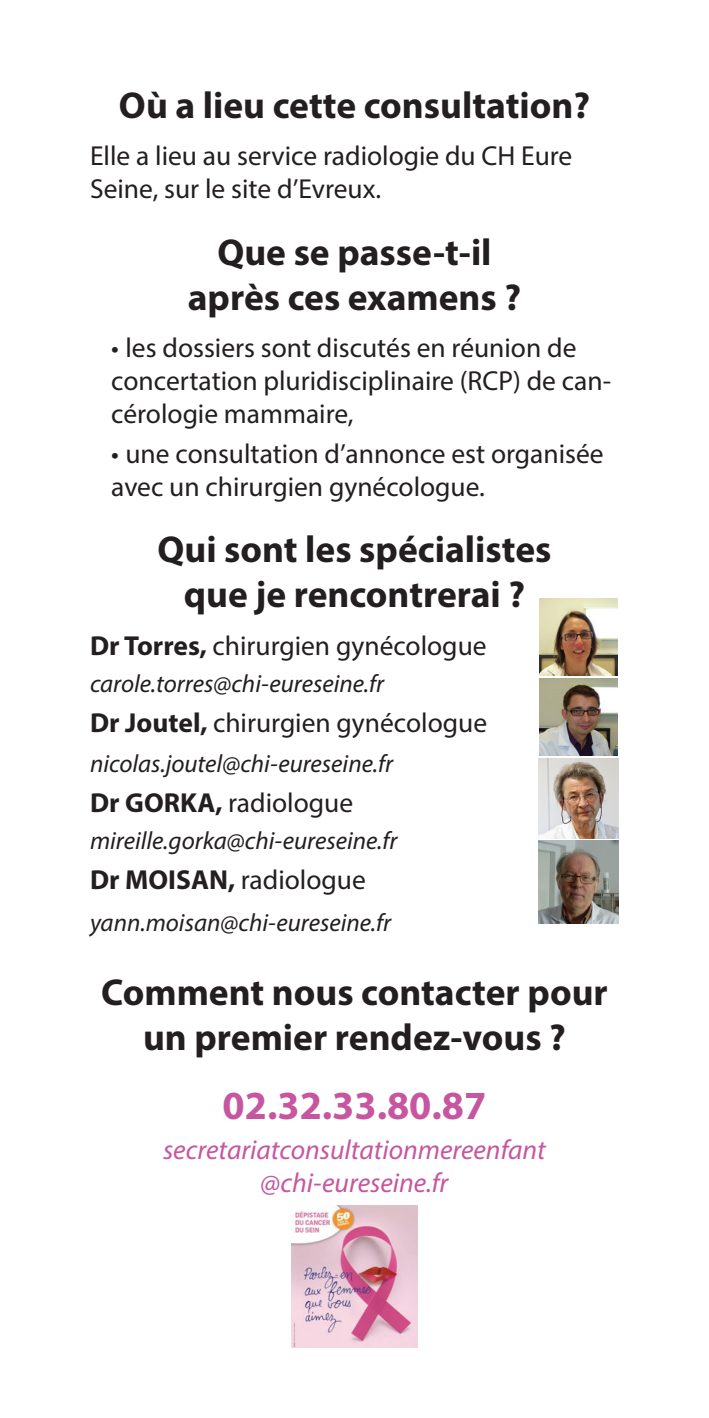
<style>
.page{position:relative;width:709px;height:1418px;background:#fff}
.page>*{position:absolute;margin:0;border:0;box-sizing:border-box;transform-origin:0 0}
.t1{font:700 40px "Myriad Pro";color:#c656a0}
.t2{font:700 37.5px/45px "Myriad Pro";color:#231f20;text-align:center}
.t3{font:27.5px/33px "Myriad Pro";color:#231f20}
.t4{font:italic 27.5px/33px "Myriad Pro";color:#c656a0;text-align:center}
.t5{font:italic 25px "Myriad Pro";color:#231f20}
.s1{font-weight:700}
</style>
<div class="page">
<img style="left:538px;top:840px;width:81px;height:83px">
<img style="left:538px;top:758px;width:81px;height:80px">
<img style="left:291px;top:1205px;width:126px;height:142px">
<img style="left:540px;top:678px;width:77px;height:77px">
<img style="left:540px;top:598px;width:77px;height:78px">
<h2 class="t2" style="left:119px;top:82px;width:472px">Où a lieu cette consultation?</h2>
<p class="t3" style="left:90px;top:139px;width:484px">Elle a lieu au service radiologie du CH Eure<br>Seine, sur le site d’Evreux.</p>
<h2 class="t2" style="left:188px;top:228px;width:335px">Que se passe-t-il après ces examens ?</h2>
<p class="t3" style="left:111px;top:331px;width:501px">• les dossiers sont discutés en réunion de concertation pluridisciplinaire (RCP) de can&shy;cérologie mammaire,</p>
<p class="t3" style="left:111px;top:437px;width:494px">• une consultation d’annonce est organisée avec un chirurgien gynécologue.</p>
<h2 class="t2" style="left:157px;top:526px;width:395px">Qui sont les spécialistes que je rencontrerai ?</h2>
<p class="t3" style="left:90px;top:628px;width:398px"><span class="s1">Dr Torres,</span> chirurgien gynécologue</p>
<p class="t5" style="left:90px;top:668px;width:295px">carole.torres@chi-eureseine.fr</p>
<p class="t3" style="left:90px;top:705px;width:398px"><span class="s1">Dr Joutel,</span> chirurgien gynécologue</p>
<p class="t5" style="left:90px;top:748px;width:304px">nicolas.joutel@chi-eureseine.fr</p>
<p class="t3" style="left:90px;top:785px;width:265px"><span class="s1">Dr GORKA,</span> radiologue</p>
<p class="t5" style="left:90px;top:825px;width:309px">mireille.gorka@chi-eureseine.fr</p>
<p class="t3" style="left:90px;top:863px;width:277px"><span class="s1">Dr MOISAN,</span> radiologue</p>
<p class="t5" style="left:90px;top:907px;width:302px">yann.moisan@chi-eureseine.fr</p>
<h2 class="t2" style="left:101px;top:968px;width:508px">Comment nous contacter pour un premier rendez-vous ?</h2>
<h1 class="t1" style="left:223px;top:1079px;width:265px">02.32.33.80.87</h1>
<p class="t4" style="left:163px;top:1132px;width:384px">secretariatconsultationmereenfant @chi-eureseine.fr</p>
</div>
